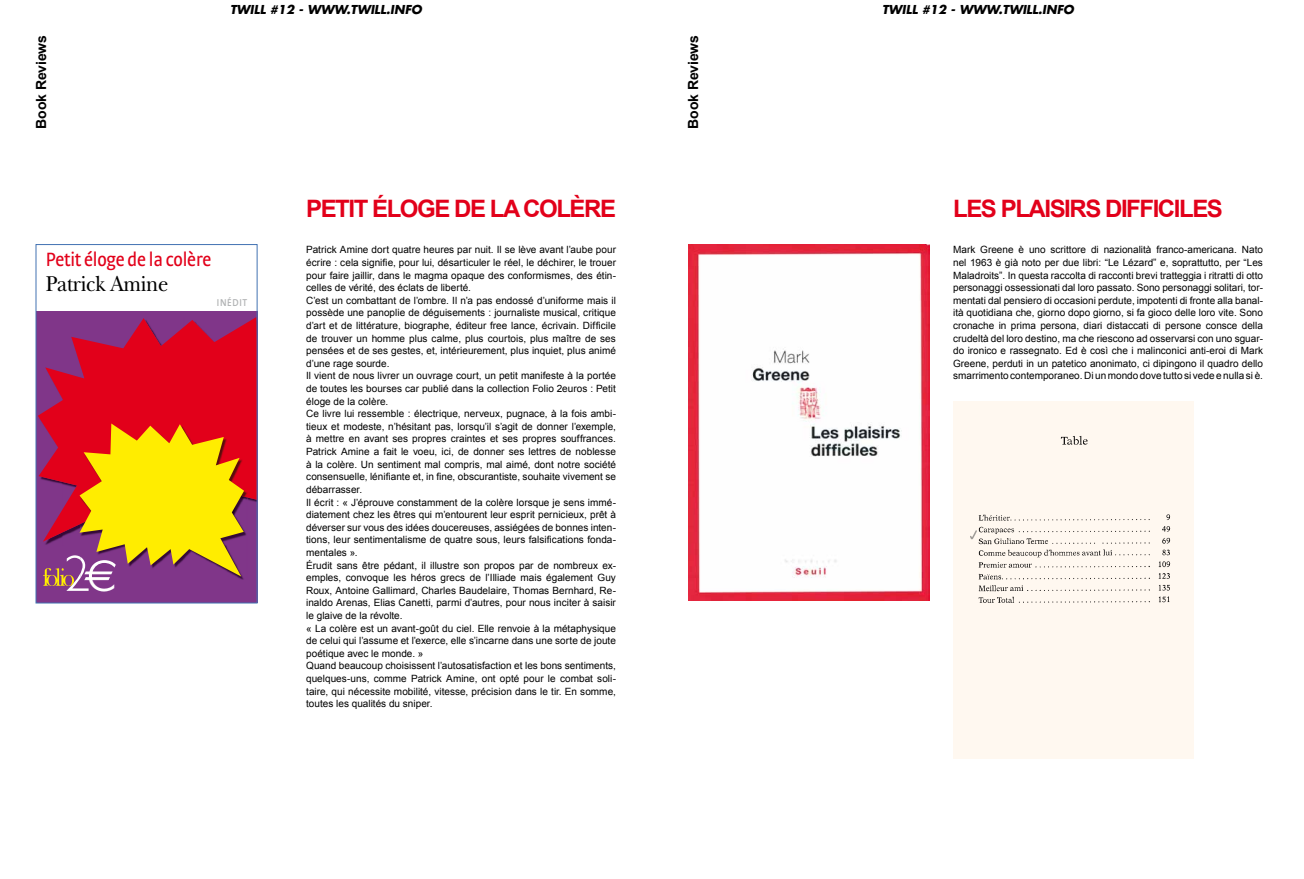
<style>
.page{position:relative;width:1304px;height:879px;background:#fff}
.page>*{position:absolute;margin:0;border:0;box-sizing:border-box;transform-origin:0 0}
.t1{font:300 51.4px "Gill Sans";color:#fff}
.t2{font:700 24px "Arial";letter-spacing:-.06em;color:#e2001a}
.t3{font:22.4px "New Baskerville";letter-spacing:-.02em;color:#000;scale:.92 1}
.t4{font:20.3px "Strada Cond";letter-spacing:-.015em;color:#e2001a}
.t5{font:700 14px "Arial";letter-spacing:-.01em;color:#000}
.t6{font:italic 700 12px "Futura";color:#000}
.t7{font:600 10.1px "The Sans";letter-spacing:.065em;color:#b1b3b4;scale:.92 1}
.t8{font:10px/12.6px "Arial";color:#000}
.s1{font-family:"Euro Sans";font-weight:400;font-size:44.9px}
</style>
<div class="page">
<div style="left:36px;top:312px;width:221px;height:291px;background:#803689"></div>
<img style="left:44px;top:569px;width:30px;height:16px">
<img style="left:45px;top:542px;width:7px;height:3px">
<svg style="left:38px;top:318px;width:217px;height:224px;fill:#e2001a"></svg>
<img style="left:236px;top:525px;width:12px;height:55px">
<img style="left:89px;top:576px;width:21px;height:4px">
<img style="left:84px;top:576px;width:5px;height:4px">
<img style="left:244px;top:424px;width:4px;height:101px">
<svg style="left:80px;top:423px;width:164px;height:153px;background:#e2a51b"></svg>
<div style="left:36px;top:244px;width:221px;height:359px;border:1px solid #4272b2"></div>
<div style="left:953px;top:401px;width:241px;height:357px;background:#fff8f0"></div>
<img style="left:978px;top:436px;width:193px;height:167px">
<svg style="left:970px;top:530px;width:7px;height:10px"></svg>
<img style="left:688px;top:244px;width:241px;height:357px">
<h3 class="t5" style="left:32px;top:129px;width:95px;rotate:-90deg">BOOK REVIEWS</h3>
<p class="t6" style="left:230px;top:1px;width:193px">TWILL #12 - WWW.TWILL.INFO</p>
<p class="t6" style="left:882px;top:1px;width:193px">TWILL #12 - WWW.TWILL.INFO</p>
<h3 class="t5" style="left:684px;top:129px;width:95px;rotate:-90deg">BOOK REVIEWS</h3>
<h3 class="t4" style="left:46px;top:248px;width:167px">Petit éloge de la colère</h3>
<h3 class="t3" style="left:46px;top:269px;width:135px">Patrick Amine</h3>
<h1 class="t1" style="left:64px;top:545px;width:55px">2<span class="s1">€</span></h1>
<p class="t7" style="left:217px;top:294px;width:34px">INÉDIT</p>
<h2 class="t2" style="left:306px;top:193px;width:27px">PETIT</h2>
<h2 class="t2" style="left:372px;top:193px;width:31px">ÉLOGE</h2>
<h2 class="t2" style="left:454px;top:193px;width:86px">DELACOL</h2>
<h2 class="t2" style="left:570px;top:193px;width:31px">ÈRE</h2>
<p class="t8" style="left:306px;top:244px;width:311px">Patrick Amine dort quatre heures par nuit. Il se lève avant l’aube pour écrire : cela signifie, pour lui, désarticuler le réel, le déchirer, le trouer pour faire jaillir, dans le magma opaque des conformismes, des étin&shy;celles de vérité, des éclats de liberté.<br>C’est un combattant de l’ombre. Il n’a pas endossé d’uniforme mais il possède une panoplie de déguisements : journaliste musical, critique d’art et de littérature, biographe, éditeur free lance, écrivain. Difficile de trouver un homme plus calme, plus courtois, plus maître de ses pensées et de ses gestes, et, intérieurement, plus inquiet, plus animé d’une rage sourde.<br>Il vient de nous livrer un ouvrage court, un petit manifeste à la portée de toutes les bourses car publié dans la collection Folio 2euros : Petit éloge de la colère.<br>Ce livre lui ressemble : électrique, nerveux, pugnace, à la fois ambi&shy;tieux et modeste, n’hésitant pas, lorsqu’il s’agit de donner l’exemple, à mettre en avant ses propres craintes et ses propres souffrances.<br>Patrick Amine a fait le voeu, ici, de donner ses lettres de noblesse à la colère. Un sentiment mal compris, mal aimé, dont notre société consensuelle, lénifiante et, in fine, obscurantiste, souhaite vivement se débarrasser.<br>Il écrit : « J’éprouve constamment de la colère lorsque je sens immé&shy;diatement chez les êtres qui m’entourent leur esprit pernicieux, prêt à déverser sur vous des idées doucereuses, assiégées de bonnes inten&shy;tions, leur sentimentalisme de quatre sous, leurs falsifications fonda&shy;mentales ».<br>Érudit sans être pédant, il illustre son propos par de nombreux ex&shy;emples, convoque les héros grecs de l’Illiade mais également Guy Roux, Antoine Gallimard, Charles Baudelaire, Thomas Bernhard, Re&shy;inaldo Arenas, Elias Canetti, parmi d’autres, pour nous inciter à saisir le glaive de la révolte.<br>« La colère est un avant-goût du ciel. Elle renvoie à la métaphysique de celui qui l’assume et l’exerce, elle s’incarne dans une sorte de joute poétique avec le monde. »<br>Quand beaucoup choisissent l’autosatisfaction et les bons sentiments, quelques-uns, comme Patrick Amine, ont opté pour le combat soli&shy;taire, qui nécessite mobilité, vitesse, précision dans le tir. En somme, toutes les qualités du sniper.</p>
<h2 class="t2" style="left:953px;top:193px;width:76px">LES PLAISIRS</h2>
<h2 class="t2" style="left:1105px;top:193px;width:28px">DIFFICILES</h2>
<p class="t8" style="left:953px;top:244px;width:311px;text-align:justify">Mark Greene è uno scrittore di nazionalità franco-americana. Nato nel 1963 è già noto per due libri: “Le Lézard” e, soprattutto, per “Les Maladroits”. In questa raccolta di racconti brevi tratteggia i ritratti di otto personaggi ossessionati dal loro passato. Sono personaggi solitari, tor&shy;mentati dal pensiero di occasioni perdute, impotenti di fronte alla banal&shy;ità quotidiana che, giorno dopo giorno, si fa gioco delle loro vite. Sono cronache in prima persona, diari distaccati di persone consce della crudeltà del loro destino, ma che riescono ad osservarsi con uno sguar&shy;do ironico e rassegnato. Ed è così che i malinconici anti-eroi di Mark Greene, perduti in un patetico anonimato, ci dipingono il quadro dello smarrimento contemporaneo. Di un mondo dove tutto si vede e nulla si è.</p>
</div>
